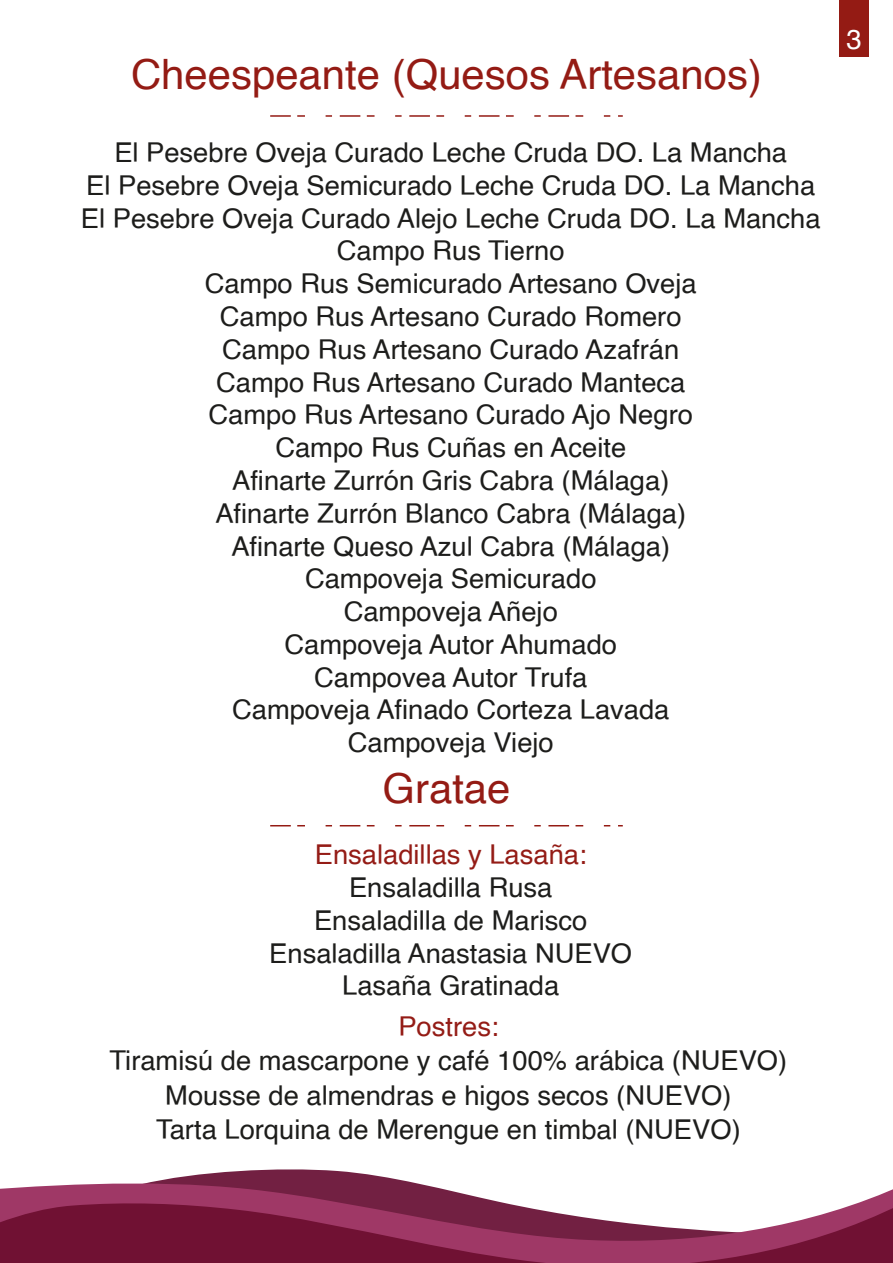
<style>
.page{position:relative;width:893px;height:1263px;background:#fff}
.page>*{position:absolute;margin:0;border:0;box-sizing:border-box;transform-origin:0 0}
.t1{font:41.85px "Helvetica";color:#941b14}
.t2{font:27.45px "Helvetica";color:#fff}
.t3{font:27.3px/32.8px "Helvetica";color:#1d1d1b;text-align:center}
.t4{font:27.3px "Helvetica";color:#941c16}
</style>
<div class="page">
<svg style="left:168px;top:1169px;width:227px;height:10px;fill:#722042"></svg>
<svg style="left:0;top:1179px;width:893px;height:84px"></svg>
<svg style="left:270px;top:825px;width:353px;height:1px"></svg>
<svg style="left:270px;top:115px;width:353px;height:2px"></svg>
<div style="left:839px;top:0;width:30px;height:56px;background:#941b14"></div>
<h1 class="t1" style="left:131px;top:42px;width:632px">Cheespeante (Quesos Artesanos)</h1>
<p class="t3" style="left:81px;top:137px;width:741px">El Pesebre Oveja Curado Leche Cruda DO. La Mancha<br>El Pesebre Oveja Semicurado Leche Cruda DO. La Mancha<br>El Pesebre Oveja Curado Alejo Leche Cruda DO. La Mancha<br>Campo Rus Tierno<br>Campo Rus Semicurado Artesano Oveja<br>Campo Rus Artesano Curado Romero<br>Campo Rus Artesano Curado Azafrán<br>Campo Rus Artesano Curado Manteca<br>Campo Rus Artesano Curado Ajo Negro<br>Campo Rus Cuñas en Aceite<br>Afinarte Zurrón Gris Cabra (Málaga)<br>Afinarte Zurrón Blanco Cabra (Málaga)<br>Afinarte Queso Azul Cabra (Málaga)<br>Campoveja Semicurado<br>Campoveja Añejo<br>Campoveja Autor Ahumado<br>Campovea Autor Trufa<br>Campoveja Afinado Corteza Lavada<br>Campoveja Viejo</p>
<h1 class="t1" style="left:382px;top:756px;width:130px">Gratae</h1>
<p class="t4" style="left:315px;top:834px;width:273px">Ensaladillas y Lasaña:</p>
<p class="t3" style="left:269px;top:872px;width:364px">Ensaladilla Rusa<br>Ensaladilla de Marisco<br>Ensaladilla Anastasia NUEVO<br>Lasaña Gratinada</p>
<p class="t4" style="left:398px;top:1005px;width:102px">Postres:</p>
<p class="t3" style="left:110px;top:1044px;width:679px;line-height:34.5px">Tiramisú de mascarpone y café 100% arábica (NUEVO)<br>Mousse de almendras e higos secos (NUEVO)<br>Tarta Lorquina de Merengue en timbal (NUEVO)</p>
<p class="t2" style="left:847px;top:18px;width:17px">3</p>
</div>
